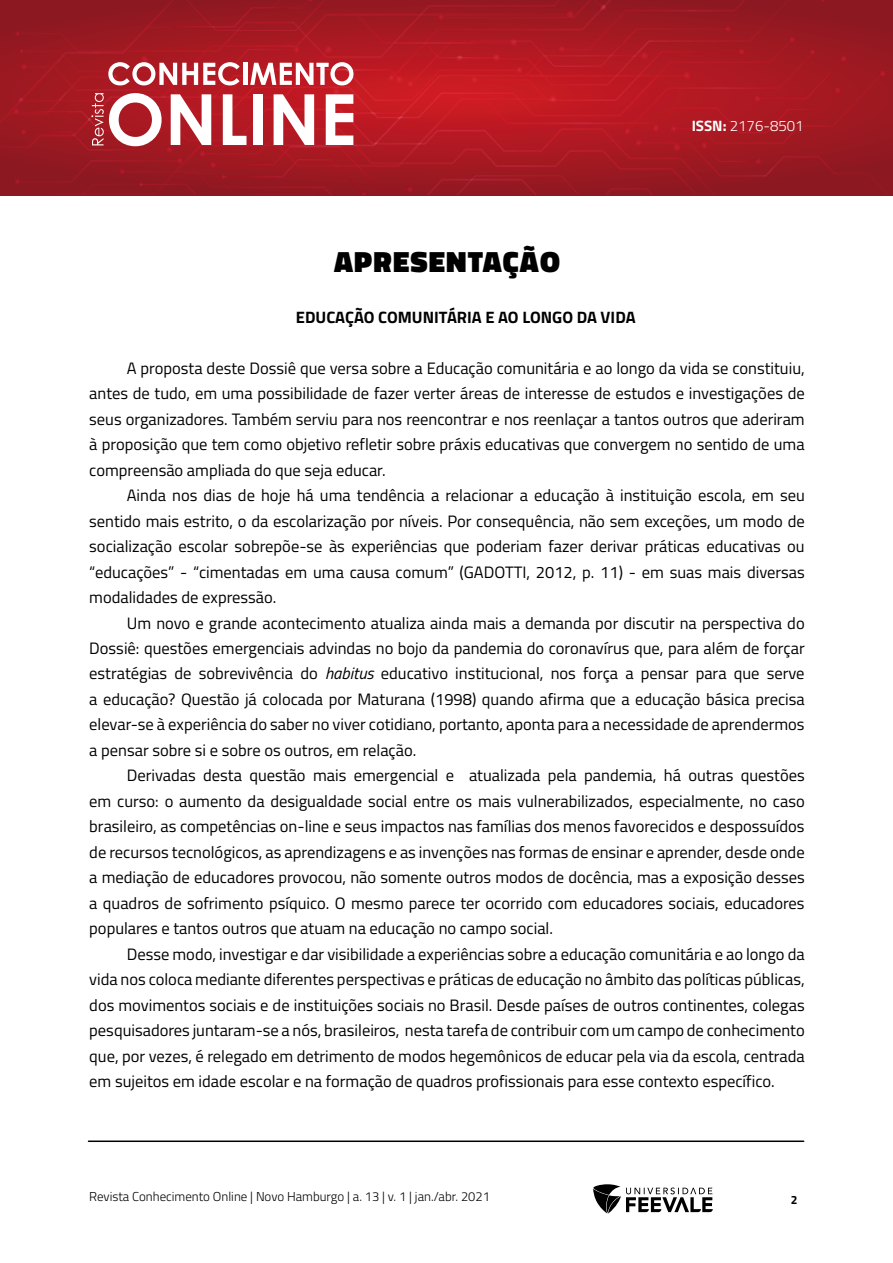
<style>
.page{position:relative;width:893px;height:1263px;background:#fff}
.page>*{position:absolute;margin:0;border:0;box-sizing:border-box;transform-origin:0 0}
.t1{font:900 29.7px "Titillium Web";letter-spacing:.04em;color:#000}
.t2{font:16.5px/25.5px "Titillium Web";color:#000;text-align:justify}
.t3{font:700 16.5px "Titillium Web";color:#000}
.t4{font:300 15px "Titillium Web";color:#fff}
.t5{font:300 12.9px "Titillium Web";color:#000}
.t6{font:700 12px "Titillium Web";color:#000}
.s1{font-weight:700}
.s2{font-style:italic}
</style>
<div class="page">
<svg style="left:0;top:0;width:889px;height:196px;background:#a9242d"></svg>
<hr style="left:88px;top:1140px;width:716px;height:2px;background:#000">
<svg style="left:593px;top:1184px;width:120px;height:29px"></svg>
<p class="t4" style="left:692px;top:115px;width:114px"><span class="s1">ISSN:</span> 2176-8501</p>
<h1 class="t1" style="left:334px;top:239px;width:227px">APRESENTAÇÃO</h1>
<p class="t3" style="left:296px;top:304px;width:341px">EDUCAÇÃO COMUNITÁRIA E AO LONGO DA VIDA</p>
<p class="t2" style="left:89px;top:354px;width:717px;text-indent:38px">A proposta deste Dossiê que versa sobre a Educação comunitária e ao longo da vida se constituiu, antes de tudo, em uma possibilidade de fazer verter áreas de interesse de estudos e investigações de seus organizadores. Também serviu para nos reencontrar e nos reenlaçar a tantos outros que aderiram à proposição que tem como objetivo refletir sobre práxis educativas que convergem no sentido de uma compreensão ampliada do que seja educar.</p>
<p class="t2" style="left:89px;top:482px;width:717px;text-indent:38px">Ainda nos dias de hoje há uma tendência a relacionar a educação à instituição escola, em seu sentido mais estrito, o da escolarização por níveis. Por consequência, não sem exceções, um modo de socialização escolar sobrepõe-se às experiências que poderiam fazer derivar práticas educativas ou “educações” - “cimentadas em uma causa comum” (GADOTTI, 2012, p. 11) - em suas mais diversas modalidades de expressão.</p>
<p class="t2" style="left:89px;top:609px;width:717px;text-indent:38px">Um novo e grande acontecimento atualiza ainda mais a demanda por discutir na perspectiva do Dossiê: questões emergenciais advindas no bojo da pandemia do coronavírus que, para além de forçar estratégias de sobrevivência do <span class="s2">habitus</span> educativo institucional, nos força a pensar para que serve a educação? Questão já colocada por Maturana (1998) quando afirma que a educação básica precisa elevar-se à experiência do saber no viver cotidiano, portanto, aponta para a necessidade de aprendermos a pensar sobre si e sobre os outros, em relação.</p>
<p class="t2" style="left:89px;top:762px;width:717px;text-indent:38px">Derivadas desta questão mais emergencial e atualizada pela pandemia, há outras questões em curso: o aumento da desigualdade social entre os mais vulnerabilizados, especialmente, no caso brasileiro, as competências on-line e seus impactos nas famílias dos menos favorecidos e despossuídos de recursos tecnológicos, as aprendizagens e as invenções nas formas de ensinar e aprender, desde onde a mediação de educadores provocou, não somente outros modos de docência, mas a exposição desses a quadros de sofrimento psíquico. O mesmo parece ter ocorrido com educadores sociais, educadores populares e tantos outros que atuam na educação no campo social.</p>
<p class="t2" style="left:89px;top:941px;width:717px;text-indent:38px">Desse modo, investigar e dar visibilidade a experiências sobre a educação comunitária e ao longo da vida nos coloca mediante diferentes perspectivas e práticas de educação no âmbito das políticas públicas, dos movimentos sociais e de instituições sociais no Brasil. Desde países de outros continentes, colegas pesquisadores juntaram-se a nós, brasileiros, nesta tarefa de contribuir com um campo de conhecimento que, por vezes, é relegado em detrimento de modos hegemônicos de educar pela via da escola, centrada em sujeitos em idade escolar e na formação de quadros profissionais para esse contexto específico.</p>
<p class="t5" style="left:89px;top:1187px;width:402px">Revista Conhecimento Online | Novo Hamburgo | a. 13 | v. 1 | jan./abr. 2021</p>
<p class="t6" style="left:791px;top:1190px;width:8px">2</p>
</div>
